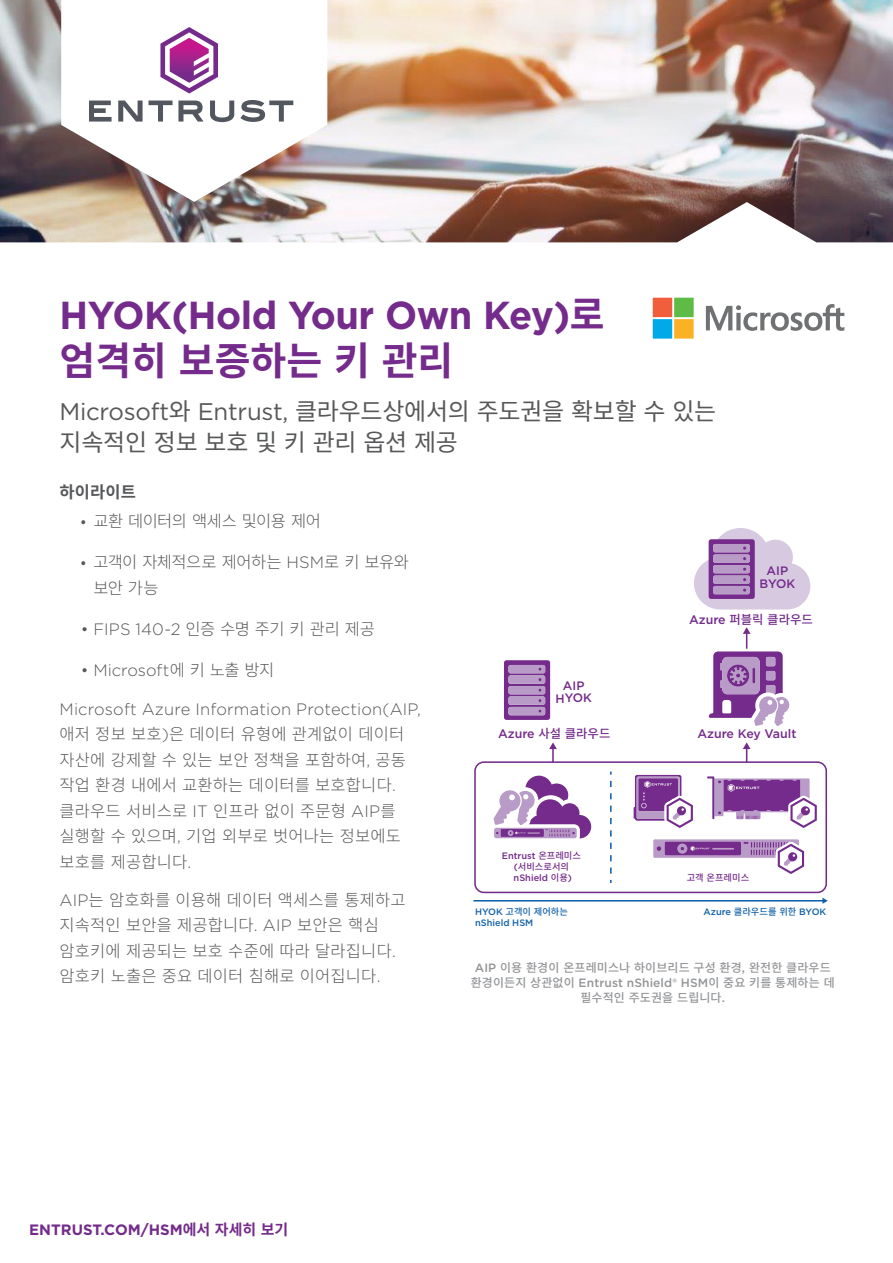
<style>
.page{position:relative;width:893px;height:1263px;background:#fff}
.page>*{position:absolute;margin:0;border:0;box-sizing:border-box;transform-origin:0 0}
.t1{font:700 39px "Gotham";letter-spacing:-.01em;color:#742b8b}
.t2{font:700 39px "Noto Sans CJ Kkr";color:#742b8b}
.t3{font:24px/31.5px "Noto Sans CJ Kkr";letter-spacing:-.01em;color:#57585a}
.t4{font:300 16.5px/25.5px "Noto Sans CJ Kkr";letter-spacing:.01em;color:#57585a}
.t5{font:300 16.5px "Gotham";letter-spacing:.01em;color:#57585a}
.t6{font:300 16.5px/25.5px "Noto Sans CJ Kkr";letter-spacing:-.03em;color:#57585a}
.t7{font:300 16.5px "Noto Sans CJ Kkr";letter-spacing:-.035em;color:#57585a}
.t8{font:700 16.5px "Noto Sans CJ Kkr";letter-spacing:.01em;color:#57585a}
.t9{font:700 15px "Gotham";color:#742b8b}
.t10{font:500 12.3px "Noto Sans CJ Kkr";color:#742b8b}
.t11{font:500 12.3px "Gotham";color:#742b8b}
.t12{font:500 12.15px/12.5px "Gotham";letter-spacing:-.01em;color:#742b8b;text-align:center}
.t13{font:500 12px/15px "Noto Sans CJ Kkr";letter-spacing:.01em;color:#939598;text-align:center}
.t14{font:500 9.3px "Gotham";color:#1161aa}
.t15{font:500 9.3px "Gotham";color:#742b8b}
.t16{font:500 9.3px "Noto Sans CJ Kkr";color:#742b8b}
.t17{font:500 9.3px "Noto Sans CJ Kkr";color:#1161aa}
.s1{font-family:"Noto Sans CJ Kkr"}
.s2{font-family:"Gotham"}
</style>
<div class="page">
<img style="left:0;top:0;width:893px;height:242px">
<svg style="left:706px;top:304px;width:138px;height:27px"></svg>
<svg style="left:653px;top:298px;width:41px;height:41px;background:#9ea774"></svg>
<svg style="left:743px;top:742px;width:7px;height:19px"></svg>
<svg style="left:549px;top:742px;width:8px;height:19px"></svg>
<div style="left:474px;top:761px;width:353px;height:132px;border:2px solid #742b8b;border-radius:9px"></div>
<svg style="left:610px;top:771px;width:2px;height:103px"></svg>
<svg style="left:694px;top:528px;width:116px;height:81px"></svg>
<svg style="left:504px;top:660px;width:46px;height:60px;background:#9c6dae"></svg>
<svg style="left:709px;top:627px;width:81px;height:99px"></svg>
<svg style="left:494px;top:776px;width:97px;height:62px"></svg>
<svg style="left:653px;top:839px;width:152px;height:35px"></svg>
<svg style="left:707px;top:776px;width:110px;height:52px"></svg>
<svg style="left:634px;top:775px;width:59px;height:53px"></svg>
<hr style="left:473px;top:900px;width:350px;height:1px;background:#1161aa">
<svg style="left:822px;top:898px;width:6px;height:6px"></svg>
<h1 class="t1" style="left:60px;top:289px;width:547px">HYOK(Hold Your Own Key)<span class="s1">로</span></h1>
<h1 class="t2" style="left:60px;top:339px;width:395px">엄격히 보증하는 키 관리</h1>
<h2 class="t3" style="left:60px;top:396px;width:658px"><span class="s2">Microsoft</span>와 <span class="s2">Entrust,</span> 클라우드상에서의 주도권을 확보할 수 있는 지속적인 정보 보호 및 키 관리 옵션 제공</h2>
<p class="t8" style="left:60px;top:483px;width:78px">하이라이트</p>
<p class="t7" style="left:81px;top:511px;width:242px">• 교환 데이터의 액세스 및이용 제어</p>
<p class="t6" style="left:94px;top:550px;width:317px;text-indent:-13px">• 고객이 자체적으로 제어하는 <span class="s2">HSM</span>로 키 보유와 보안 가능</p>
<p class="t4" style="left:81px;top:616px;width:296px"><span class="s2">• FIPS 140-2</span> 인증 수명 주기 키 관리 제공</p>
<p class="t5" style="left:81px;top:660px;width:195px">• Microsoft<span class="s1">에 키 노출 방지</span></p>
<p class="t5" style="left:60px;top:698px;width:363px">Microsoft Azure Information Protection(AIP,</p>
<p class="t4" style="left:60px;top:722px;width:348px">애저 정보 보호<span class="s2">)</span>은 데이터 유형에 관계없이 데이터 자산에 강제할 수 있는 보안 정책을 포함하여<span class="s2">,</span> 공동 작업 환경 내에서 교환하는 데이터를 보호합니다<span class="s2">. </span>클라우드 서비스로 <span class="s2">IT</span> 인프라 없이 주문형 <span class="s2">AIP</span>를 실행할 수 있으며<span class="s2">,</span> 기업 외부로 벗어나는 정보에도 보호를 제공합니다<span class="s2">.</span></p>
<p class="t4" style="left:60px;top:887px;width:348px"><span class="s2">AIP</span>는 암호화를 이용해 데이터 액세스를 통제하고 지속적인 보안을 제공합니다<span class="s2">. AIP</span> 보안은 핵심 암호키에 제공되는 보호 수준에 따라 달라집니다<span class="s2">. </span>암호키 노출은 중요 데이터 침해로 이어집니다<span class="s2">.</span></p>
<p class="t12" style="left:760px;top:565px;width:37px">AIP<br>BYOK</p>
<p class="t10" style="left:689px;top:613px;width:125px"><span class="s2">Azure</span> 퍼블릭 클라우드</p>
<p class="t12" style="left:555px;top:679px;width:38px">AIP<br>HYOK</p>
<p class="t10" style="left:498px;top:727px;width:114px"><span class="s2">Azure</span> 사설 클라우드</p>
<p class="t11" style="left:697px;top:725px;width:101px">Azure Key Vault</p>
<p class="t15" style="left:502px;top:850px;width:81px">Entrust <span class="s1">온프레미스</span></p>
<p class="t16" style="left:514px;top:861px;width:57px"><span class="s2">(</span>서비스로서의</p>
<p class="t15" style="left:514px;top:871px;width:60px">nShield <span class="s1">이용</span>)</p>
<p class="t16" style="left:687px;top:872px;width:64px">고객 온프레미스</p>
<p class="t14" style="left:704px;top:905px;width:124px">Azure <span class="s1">클라우드를 위한</span> BYOK</p>
<p class="t17" style="left:475px;top:906px;width:94px"><span class="s2">HYOK</span> 고객이 제어하는</p>
<p class="t14" style="left:475px;top:917px;width:60px">nShield HSM</p>
<p class="t13" style="left:471px;top:960px;width:365px"><span class="s2">AIP</span> 이용 환경이 온프레미스나 하이브리드 구성 환경<span class="s2">,</span> 완전한 클라우드 환경이든지 상관없이 <span class="s2">Entrust nShield® HSM</span>이 중요 키를 통제하는 데 필수적인 주도권을 드립니다<span class="s2">.</span></p>
<p class="t9" style="left:29px;top:1219px;width:261px">ENTRUST.COM/HSM<span class="s1">에서 자세히 보기</span></p>
</div>
